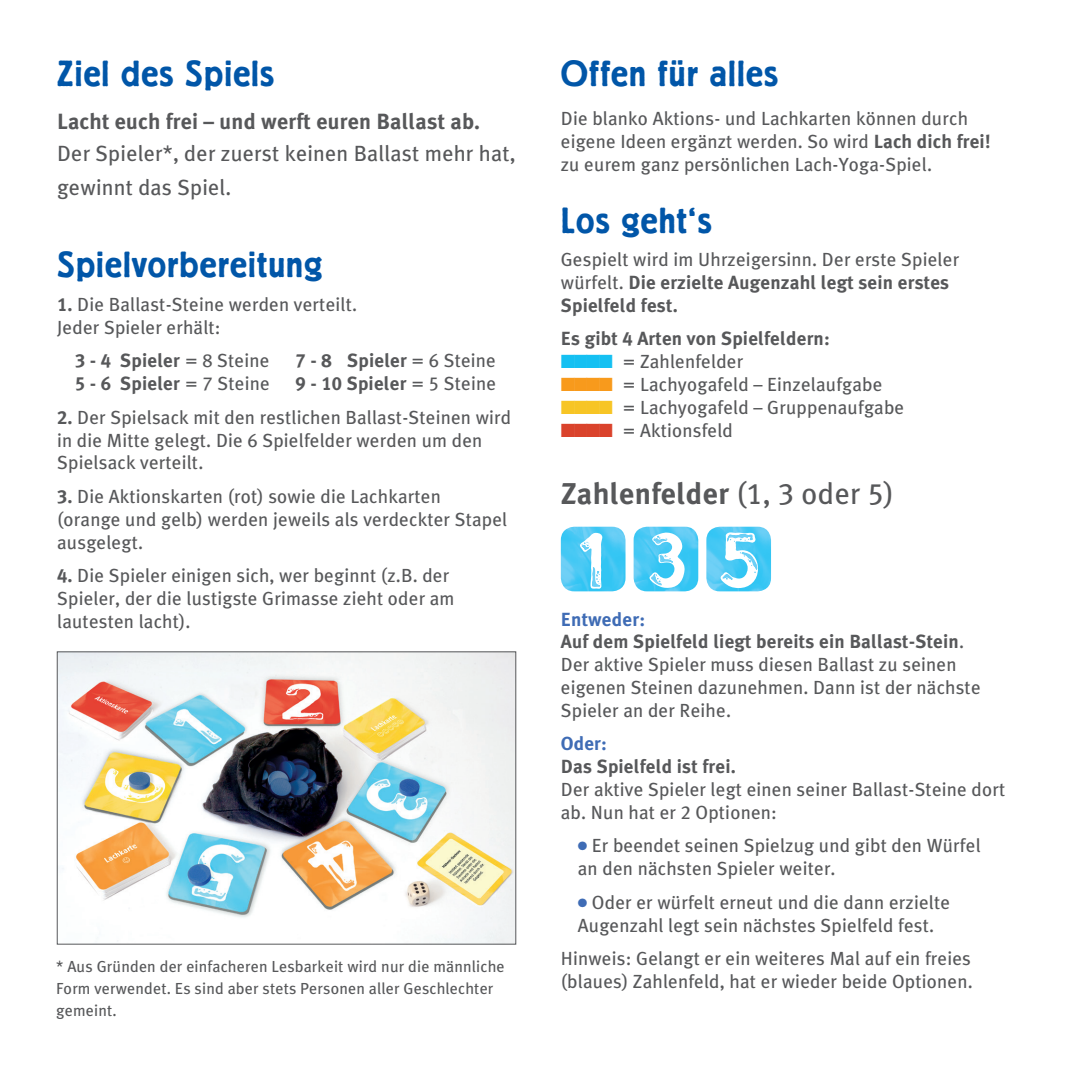
<style>
.page{position:relative;width:1078px;height:1078px;background:#fff}
.page>*{position:absolute;margin:0;border:0;box-sizing:border-box;transform-origin:0 0}
.t1{font:600 38px "Berliner Grotesk D";letter-spacing:.03em;color:#0156a8}
.t2{font:30px "Meta N Bold";letter-spacing:.01em;color:#57585a}
.t3{font:22px/34px "Meta N Book";letter-spacing:.01em;color:#57585a}
.t4{font:22px "Meta N Bold";letter-spacing:.01em;color:#57585a}
.t5{font:19px/22.8px "Meta N Book";letter-spacing:.01em;color:#57585a}
.t6{font:19px/22.8px "Meta N Bold";letter-spacing:.01em;color:#57585a}
.t7{font:19px "Meta N Bold";color:#3f6cb5}
.t8{font:16px/22px "Meta N Book";letter-spacing:.01em;color:#57585a}
.s1{font-family:"Meta N Bold"}
.s2{font-family:"Meta N Book"}
.s3{color:#15c0f2}
.s4{color:#f89a1c}
.s5{color:#f7c525}
.s6{color:#da432c}
.s7{color:#3f6cb5}
</style>
<div class="page">
<img style="left:560px;top:526px;width:65px;height:65px">
<img style="left:633px;top:526px;width:65px;height:65px">
<img style="left:706px;top:526px;width:64px;height:65px">
<img style="left:59px;top:653px;width:455px;height:289px">
<div style="left:57px;top:651px;width:459px;height:293px;border:1px solid #57585a"></div>
<svg style="left:579px;top:532px;width:23px;height:56px"></svg>
<svg style="left:649px;top:531px;width:37px;height:57px;background:#42c7f3"></svg>
<svg style="left:720px;top:532px;width:38px;height:56px;background:#46c8f3"></svg>
<h1 class="t1" style="left:57px;top:51px;width:218px">Ziel des Spiels</h1>
<p class="t4" style="left:57px;top:108px;width:424px">Lacht euch frei – und werft euren Ballast ab.</p>
<p class="t3" style="left:57px;top:136px;width:460px">Der Spieler*, der zuerst keinen Ballast mehr hat, gewinnt das Spiel.</p>
<h1 class="t1" style="left:57px;top:242px;width:267px">Spielvorbereitung</h1>
<p class="t5" style="left:57px;top:293px;width:301px"><span class="s1">1.</span> Die Ballast-Steine werden verteilt.<br>Jeder Spieler erhält:</p>
<p class="t6" style="left:75px;top:349px;width:196px">3 - 4 Spieler <span class="s2">= 8 Steine</span></p>
<p class="t6" style="left:295px;top:349px;width:202px">7 - 8 Spieler <span class="s2">= 6 Steine</span></p>
<p class="t6" style="left:75px;top:372px;width:196px">5 - 6 Spieler <span class="s2">= 7 Steine</span></p>
<p class="t6" style="left:295px;top:372px;width:202px">9 - 10 Spieler <span class="s2">= 5 Steine</span></p>
<p class="t5" style="left:57px;top:405px;width:455px"><span class="s1">2.</span> Der Spielsack mit den restlichen Ballast-Steinen wird in die Mitte gelegt. Die 6 Spielfelder werden um den<br>Spielsack verteilt.</p>
<p class="t5" style="left:57px;top:484px;width:451px"><span class="s1">3.</span> Die Aktionskarten (rot) sowie die Lachkarten (orange und gelb) werden jeweils als verdeckter Stapel ausgelegt.</p>
<p class="t5" style="left:57px;top:564px;width:399px"><span class="s1">4.</span> Die Spieler einigen sich, wer beginnt (z.B. der<br>Spieler, der die lustigste Grimasse zieht oder am lautesten lacht).</p>
<p class="t8" style="left:56px;top:954px;width:450px">* Aus Gründen der einfacheren Lesbarkeit wird nur die männliche<br>Form verwendet. Es sind aber stets Personen aller Geschlechter gemeint.</p>
<h1 class="t1" style="left:560px;top:51px;width:219px">Offen für alles</h1>
<p class="t5" style="left:560px;top:107px;width:431px">Die blanko Aktions- und Lachkarten können durch eigene Ideen ergänzt werden. So wird <span class="s1">Lach dich frei! </span>zu eurem ganz persönlichen Lach-Yoga-Spiel.</p>
<h1 class="t1" style="left:560px;top:198px;width:152px">Los geht‘s</h1>
<p class="t5" style="left:560px;top:248px;width:399px">Gespielt wird im Uhrzeigersinn. Der erste Spieler</p>
<p class="t6" style="left:560px;top:271px;width:390px"><span class="s2">würfelt.</span> Die erzielte Augenzahl legt sein erstes<br>Spielfeld fest.</p>
<p class="t6" style="left:560px;top:327px;width:270px">Es gibt 4 Arten von Spielfeldern:</p>
<p class="t5" style="left:560px;top:350px;width:184px"><span class="s3">■</span> <span class="s3">■</span> <span class="s3">■</span> <span class="s3">■</span> = Zahlenfelder</p>
<p class="t5" style="left:560px;top:373px;width:323px"><span class="s4">■</span> <span class="s4">■</span> <span class="s4">■</span> <span class="s4">■</span> = Lachyogafeld – Einzelaufgabe</p>
<p class="t5" style="left:560px;top:395px;width:345px"><span class="s5">■</span> <span class="s5">■</span> <span class="s5">■</span> <span class="s5">■</span> = Lachyogafeld – Gruppenaufgabe</p>
<p class="t5" style="left:560px;top:418px;width:174px"><span class="s6">■</span> <span class="s6">■</span> <span class="s6">■</span> <span class="s6">■</span> = Aktionsfeld</p>
<h2 class="t2" style="left:560px;top:476px;width:334px">Zahlenfelder <span class="s2">(1, 3 oder 5)</span></h2>
<p class="t6" style="left:560px;top:607px;width:404px"><span class="s7">Entweder:<br></span>Auf dem Spielfeld liegt bereits ein Ballast-Stein<span class="s2">.</span></p>
<p class="t5" style="left:560px;top:652px;width:421px">Der aktive Spieler muss diesen Ballast zu seinen eigenen Steinen dazunehmen. Dann ist der nächste<br>Spieler an der Reihe.</p>
<p class="t7" style="left:560px;top:732px;width:48px">Oder:</p>
<p class="t6" style="left:560px;top:755px;width:176px">Das Spielfeld ist frei.</p>
<p class="t5" style="left:560px;top:777px;width:446px">Der aktive Spieler legt einen seiner Ballast-Steine dort ab. Nun hat er 2 Optionen:</p>
<p class="t5" style="left:577px;top:834px;width:404px"><span class="s7">●</span> Er beendet seinen Spielzug und gibt den Würfel an den nächsten Spieler weiter.</p>
<p class="t5" style="left:577px;top:890px;width:374px"><span class="s7">●</span> Oder er würfelt erneut und die dann erzielte<br>Augenzahl legt sein nächstes Spielfeld fest.</p>
<p class="t5" style="left:560px;top:946px;width:413px">Hinweis: Gelangt er ein weiteres Mal auf ein freies (blaues) Zahlenfeld, hat er wieder beide Optionen.</p>
</div>
